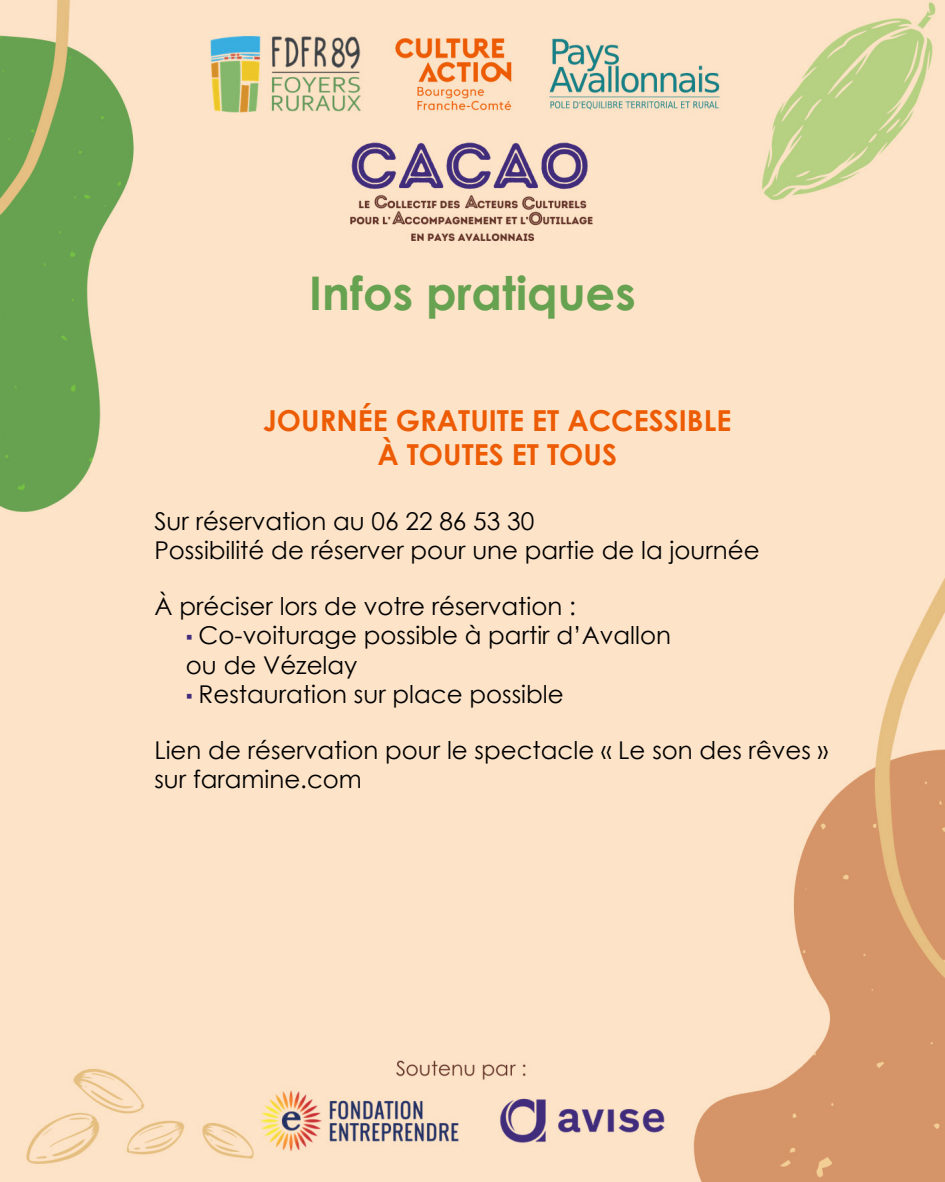
<style>
.page{position:relative;width:945px;height:1182px;background:#fff}
.page>*{position:absolute;margin:0;border:0;box-sizing:border-box;transform-origin:0 0}
.t1{font:700 46.38px "Century Gothic";color:#67a251}
.activité{font:700 28.88px/34.6px "Century Gothic";color:#ed5c04;text-align:center}
.activité-2{font:24.5px/29.4px "Century Gothic";color:#000}
.s1{font-size:20.12px;color:#412d7c}
</style>
<div class="page">
<img style="left:0;top:0;width:945px;height:1181px">
<div style="left:280px;top:257px;width:376px;height:79px;background:#fde3c7"></div>
<p class="t1" style="left:309px;top:258px;width:328px">Infos pratiques</p>
<p class="activité" style="left:263px;top:401px;width:470px">JOURNÉE GRATUITE ET ACCESSIBLE<br>À TOUTES ET TOUS</p>
<p class="activité-2" style="left:154px;top:505px;width:607px">Sur réservation au 06 22 86 53 30<br>Possibilité de réserver pour une partie de la journée</p>
<p class="activité-2" style="left:154px;top:590px;width:423px">À préciser lors de votre réservation :</p>
<p class="activité-2" style="left:186px;top:620px;width:487px"><span class="s1">▪</span> Co-voiturage possible à partir d’Avallon ou de Vézelay</p>
<p class="activité-2" style="left:186px;top:679px;width:379px"><span class="s1">▪</span> Restauration sur place possible</p>
<p class="activité-2" style="left:154px;top:734px;width:675px">Lien de réservation pour le spectacle « Le son des rêves » sur faramine.com</p>
</div>
